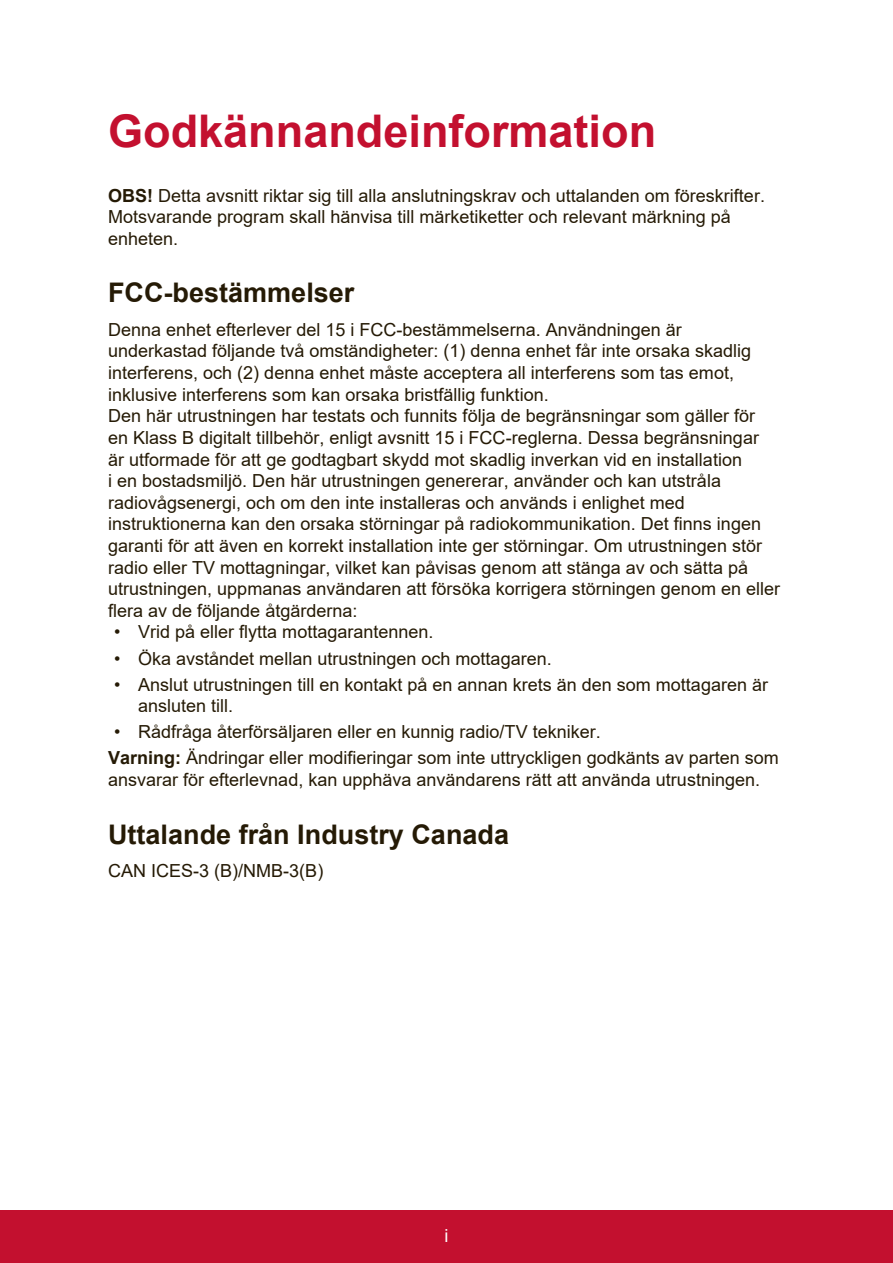
<style>
.page{position:relative;width:893px;height:1263px;background:#fff}
.page>*{position:absolute;margin:0;border:0;box-sizing:border-box;transform-origin:0 0}
.t1{font:700 45px "Arial";color:#c3102f}
.t2{font:700 27px "Arial";color:#251a05}
.t3{font:18px/21.6px "Arial";color:#251a05}
.t4{font:18px "Arial";color:#fff}
.s1{font-weight:700}
</style>
<div class="page">
<div style="left:0;top:1210px;width:892px;height:53px;background:#c3102f"></div>
<h1 class="t1" style="left:108px;top:99px;width:549px">Godkännandeinformation</h1>
<p class="t3" style="left:108px;top:184px;width:658px"><span class="s1">OBS!</span> Detta avsnitt riktar sig till alla anslutningskrav och uttalanden om föreskrifter.<br>Motsvarande program skall hänvisa till märketiketter och relevant märkning på enheten.</p>
<h2 class="t2" style="left:108px;top:274px;width:248px">FCC-bestämmelser</h2>
<p class="t3" style="left:108px;top:319px;width:673px">Denna enhet efterlever del 15 i FCC-bestämmelserna. Användningen är underkastad följande två omständigheter: (1) denna enhet får inte orsaka skadlig interferens, och (2) denna enhet måste acceptera all interferens som tas emot, inklusive interferens som kan orsaka bristfällig funktion.<br>Den här utrustningen har testats och funnits följa de begränsningar som gäller för<br>en Klass B digitalt tillbehör, enligt avsnitt 15 i FCC-reglerna. Dessa begränsningar<br>är utformade för att ge godtagbart skydd mot skadlig inverkan vid en installation<br>i en bostadsmiljö. Den här utrustningen genererar, använder och kan utstråla radiovågsenergi, och om den inte installeras och används i enlighet med instruktionerna kan den orsaka störningar på radiokommunikation. Det finns ingen garanti för att även en korrekt installation inte ger störningar. Om utrustningen stör radio eller TV mottagningar, vilket kan påvisas genom att stänga av och sätta på utrustningen, uppmanas användaren att försöka korrigera störningen genom en eller flera av de följande åtgärderna:</p>
<p class="t3" style="left:114px;top:621px;width:321px">• Vrid på eller flytta mottagarantennen.</p>
<p class="t3" style="left:114px;top:647px;width:439px">• Öka avståndet mellan utrustningen och mottagaren.</p>
<p class="t3" style="left:138px;top:673px;width:631px;text-indent:-24px">• Anslut utrustningen till en kontakt på en annan krets än den som mottagaren är ansluten till.</p>
<p class="t3" style="left:108px;top:719px;width:672px;line-height:26.1px;text-indent:6px">• Rådfråga återförsäljaren eller en kunnig radio/TV tekniker.<br><span class="s1">Varning:</span> Ändringar eller modifieringar som inte uttryckligen godkänts av parten som</p>
<p class="t3" style="left:108px;top:769px;width:653px">ansvarar för efterlevnad, kan upphäva användarens rätt att använda utrustningen.</p>
<h2 class="t2" style="left:108px;top:815px;width:402px">Uttalande från Industry Canada</h2>
<p class="t3" style="left:108px;top:860px;width:217px">CAN ICES-3 (B)/NMB-3(B)</p>
<p class="t4" style="left:444px;top:1223px;width:5px">i</p>
</div>
